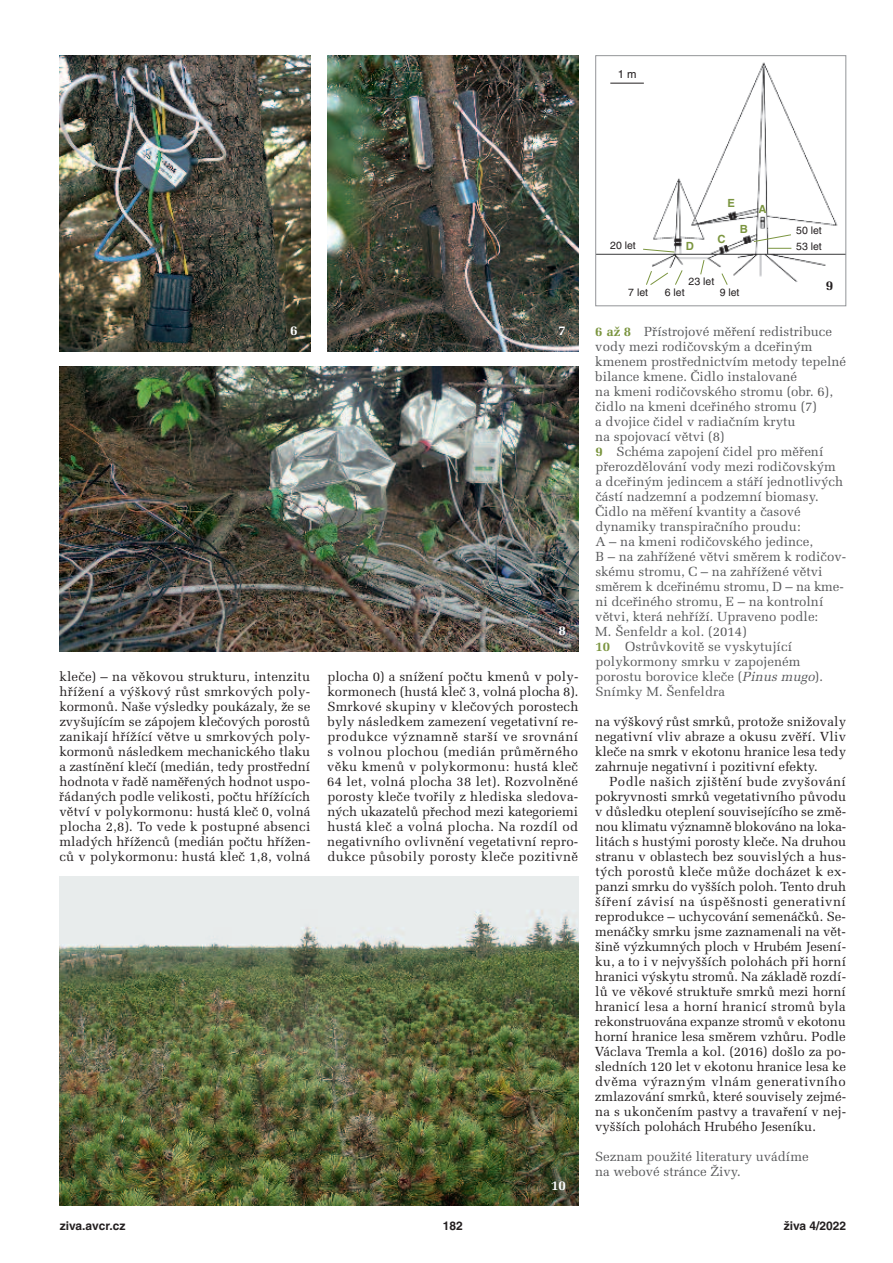
<style>
.page{position:relative;width:893px;height:1263px;background:#fff}
.page>*{position:absolute;margin:0;border:0;box-sizing:border-box;transform-origin:0 0}
.t1{font:700 13.5px "Melior CE";color:#fff}
.t2{font:700 13.5px "Melior CE";color:#231f20}
.t3{font:13.2px/15px "Melior CE";color:#231f20;text-align:justify}
.t4{font:13.2px/15px "Melior CE";color:#57585a}
.t5{font:700 12px "Helvetica CE";color:#231f20}
.t6{font:700 11.25px "Helvetica CE";color:#7b9540}
.t7{font:11.25px "Helvetica CE";color:#231f20}
.t8{font:10.5px/15.9px "Helvetica CE";color:#231f20}
.s1{font-weight:700;color:#7b9540}
.s2{font-style:italic}
</style>
<div class="page">
<img style="left:60px;top:55px;width:250px;height:296px">
<img style="left:327px;top:55px;width:251px;height:296px">
<img style="left:597px;top:62px;width:247px;height:220px">
<div style="left:595px;top:55px;width:251px;height:251px;border:1px solid #939598"></div>
<img style="left:60px;top:366px;width:518px;height:285px">
<img style="left:60px;top:876px;width:518px;height:330px">
<hr style="left:610px;top:83px;width:34px;height:1px;background:#231f20">
<svg style="left:753px;top:234px;width:38px;height:8px"></svg>
<svg style="left:768px;top:248px;width:23px;height:1px"></svg>
<svg style="left:721px;top:273px;width:7px;height:12px"></svg>
<svg style="left:700px;top:260px;width:4px;height:15px"></svg>
<svg style="left:675px;top:270px;width:8px;height:15px"></svg>
<svg style="left:646px;top:271px;width:22px;height:14px"></svg>
<svg style="left:643px;top:249px;width:32px;height:3px"></svg>
<p class="t7" style="left:618px;top:70px;width:20px">1 m</p>
<p class="t1" style="left:290px;top:326px;width:9px">6</p>
<p class="t1" style="left:558px;top:325px;width:9px">7</p>
<p class="t1" style="left:559px;top:626px;width:9px">8</p>
<p class="t3" style="left:59px;top:671px;width:253px">kleče) – na věkovou strukturu, intenzitu hřížení a výškový růst smrkových poly&shy;kormonů. Naše výsledky poukázaly, že se zvyšujícím se zápojem klečových porostů zanikají hřížící větve u smrkových poly&shy;kormonů následkem mechanického tlaku a zastínění klečí (medián, tedy prostřední hodnota v řadě naměřených hodnot uspo&shy;řádaných podle velikosti, počtu hřížících větví v polykormonu: hustá kleč 0, volná plocha 2,8). To vede k postupné absenci mladých hříženců (medián počtu hřížen&shy;ců v polykormonu: hustá kleč 1,8, volná</p>
<p class="t3" style="left:327px;top:671px;width:253px">plocha 0) a snížení počtu kmenů v poly&shy;kormonech (hustá kleč 3, volná plocha 8).<br>Smrkové skupiny v klečových porostech byly následkem zamezení vegetativní re - produkce významně starší ve srovnání s volnou plochou (medián průměrného věku kmenů v polykormonu: hustá kleč 64 let, volná plocha 38 let). Rozvolněné porosty kleče tvořily z hlediska sledova&shy;ných ukazatelů přechod mezi kategoriemi hustá kleč a volná plocha. Na rozdíl od negativního ovlivnění vegetativní repro&shy;dukce působily porosty kleče pozitivně</p>
<p class="t1" style="left:551px;top:1180px;width:17px">10</p>
<p class="t8" style="left:610px;top:238px;width:27px">20 let</p>
<p class="t6" style="left:686px;top:242px;width:10px">D</p>
<p class="t6" style="left:727px;top:199px;width:9px">E</p>
<p class="t6" style="left:717px;top:235px;width:10px">C</p>
<p class="t6" style="left:740px;top:225px;width:10px">B</p>
<p class="t8" style="left:689px;top:274px;width:27px">23 let</p>
<p class="t8" style="left:628px;top:285px;width:21px">7 let</p>
<p class="t8" style="left:665px;top:285px;width:21px">6 let</p>
<p class="t8" style="left:720px;top:285px;width:21px">9 let</p>
<p class="t6" style="left:759px;top:205px;width:10px">A</p>
<p class="t8" style="left:796px;top:224px;width:27px">50 let<br>53 let</p>
<p class="t2" style="left:826px;top:281px;width:9px">9</p>
<p class="t4" style="left:595px;top:326px;width:252px"><span class="s1">6 až 8</span> Přístrojové měření redistribuce vody mezi rodičovským a dceřiným kmenem prostřednictvím metody tepelné bilance kmene. Čidlo instalované<br>na kmeni rodičovského stromu (obr. 6), čidlo na kmeni dceřiného stromu (7)<br>a dvojice čidel v radiačním krytu<br>na spojovací větvi (8)<br><span class="s1">9</span> Schéma zapojení čidel pro měření přerozdělování vody mezi rodičovským<br>a dceřiným jedincem a stáří jednotlivých částí nadzemní a podzemní biomasy.<br>Čidlo na měření kvantity a časové dynamiky transpiračního proudu:<br>A – na kmeni rodičovského jedince,<br>B – na zahřížené větvi směrem k rodičov&shy;skému stromu, C – na zahřížené větvi směrem k dceřinému stromu, D – na kme&shy;ni dceřiného stromu, E – na kontrolní větvi, která nehříží. Upraveno podle:<br>M. Šenfeldr a kol. (2014)<br><span class="s1">10</span> Ostrůvkovitě se vyskytující polykormony smrku v zapojeném porostu borovice kleče (<span class="s2">Pinus mugo</span>).<br>Snímky M. Šenfeldra</p>
<p class="t3" style="left:595px;top:716px;width:252px">na výškový růst smrků, protože snižovaly negativní vliv abraze a okusu zvěří. Vliv kleče na smrk v ekotonu hranice lesa tedy zahrnuje negativní i pozitivní efekty.</p>
<p class="t3" style="left:595px;top:776px;width:253px;text-indent:15px">Podle našich zjištění bude zvyšování pokryvnosti smrků vegetativního původu v důsledku oteplení souvisejícího se změ&shy;nou klimatu významně blokováno na loka&shy;litách s hustými porosty kleče. Na druhou stranu v oblastech bez souvislých a hus - tých porostů kleče může docházet k ex - panzi smrku do vyšších poloh. Tento druh šíření závisí na úspěšnosti generativní reprodukce – uchycování semenáčků. Se - menáčky smrku jsme zaznamenali na vět&shy;šině výzkumných ploch v Hrubém Jesení&shy;ku, a to i v nejvyšších polohách při horní hranici výskytu stromů. Na základě rozdí - lů ve věkové struktuře smrků mezi horní hranicí lesa a horní hranicí stromů byla rekonstruována expanze stromů v ekotonu horní hranice lesa směrem vzhůru. Podle Václava Tremla a kol. (2016) došlo za po - sledních 120 let v ekotonu hranice lesa ke dvěma výrazným vlnám generativního zmlazování smrků, které souvisely zejmé&shy;na s ukončením pastvy a travaření v nej&shy;vyšších polohách Hrubého Jeseníku.</p>
<p class="t4" style="left:595px;top:1151px;width:215px">Seznam použité literatury uvádíme na webové stránce Živy.</p>
<p class="t5" style="left:60px;top:1221px;width:67px">ziva.avcr.cz</p>
<p class="t5" style="left:443px;top:1221px;width:22px">182</p>
<p class="t5" style="left:784px;top:1221px;width:64px">živa 4/2022</p>
</div>
